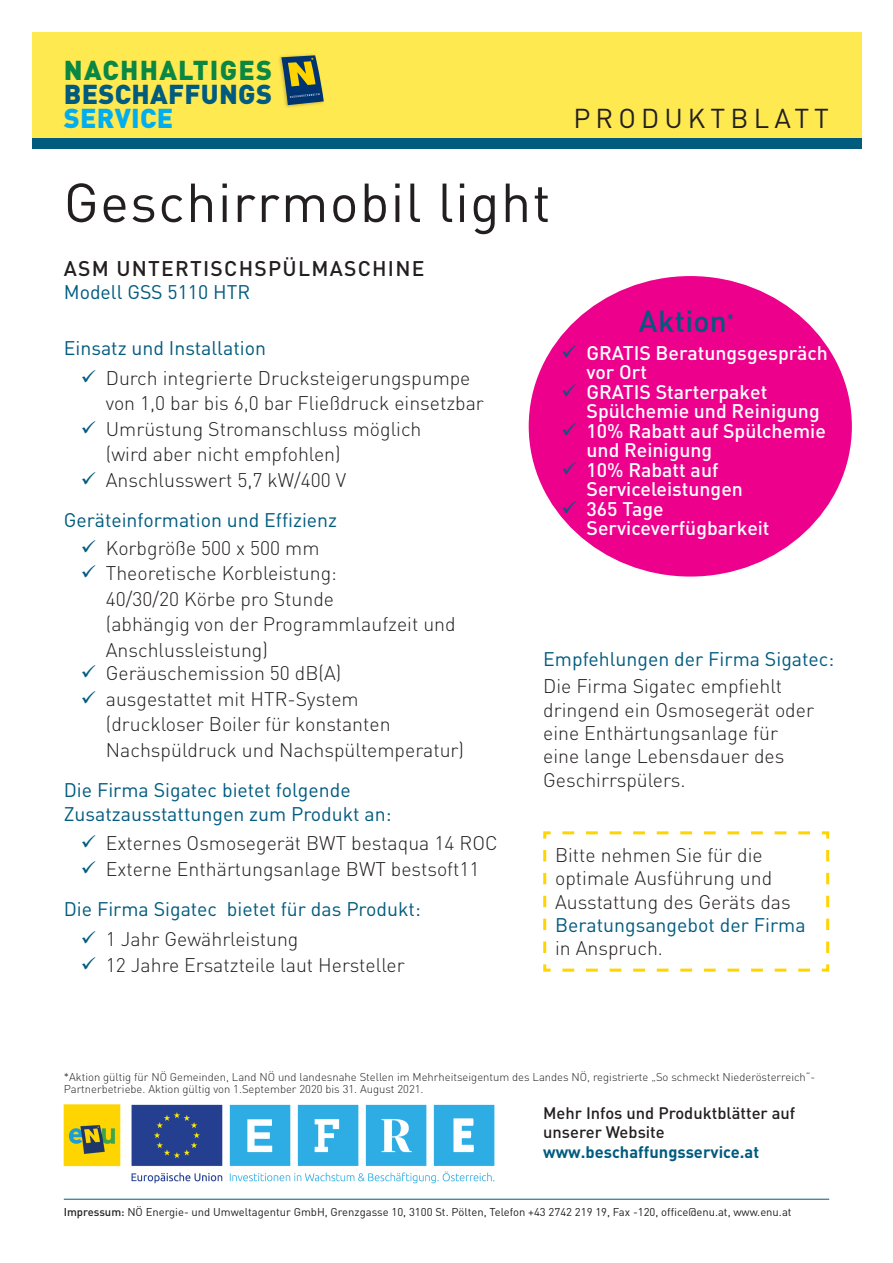
<style>
.page{position:relative;width:893px;height:1263px;background:#fff}
.page>*{position:absolute;margin:0;border:0;box-sizing:border-box;transform-origin:0 0}
.t1{font:54px "DIN Pro";letter-spacing:.025em;color:#231f20}
.Text{font:500 30px "DIN Pro";letter-spacing:.01em;color:#005b7f}
.t2{font:900 27px "DIN Pro";letter-spacing:.045em;color:#0a8743}
.t3{font:900 27px "DIN Pro";letter-spacing:.01em;color:#005b7f}
.t4{font:27px "DIN Pro";letter-spacing:.19em;color:#231f20}
.t5{font:900 27px "DIN Pro";letter-spacing:.01em;color:#00aeef}
.Text-2{font:500 21px "DIN Pro";letter-spacing:.06em;color:#231f20}
.Text-3{font:300 19.5px/23.4px "DIN Pro";color:#231f20}
.ÜB_Abstand{font:19.5px/23.4px "DIN Pro";color:#005b7f}
.t6{font:500 19.5px/19.5px "DIN Pro";color:#fff}
.Text-4{font:19.5px "DIN Pro";color:#005b7f}
.t7{font:500 16.5px/19.5px "DIN Pro";color:#231f20}
.t8{font:700 16.5px "DIN Pro";color:#005b7f}
.Text-5{font:300 11.25px/12px "DIN Pro";color:#231f20}
.t9{font:11.25px "DIN Pro";color:#231f20}
.s1{font-weight:400;color:#005b7f}
.s2{font-weight:500}
</style>
<div class="page">
<img style="left:63px;top:1104px;width:432px;height:80px">
<svg style="left:543px;top:831px;width:287px;height:141px"></svg>
<div style="left:32px;top:32px;width:829px;height:106px;background:#ffe950"></div>
<div style="left:32px;top:138px;width:829px;height:11px;background:#005b7f"></div>
<hr style="left:64px;top:1199px;width:765px;height:1px;background:#005b7f">
<div style="left:277px;top:53px;width:48px;height:55px;background:#231f20;opacity:.25"></div>
<svg style="left:281px;top:55px;width:43px;height:50px;background:#6e7d52"></svg>
<div style="left:529px;top:276px;width:323px;height:300px;background:#ec008c;border-radius:50%"></div>
<h3 class="t2" style="left:64px;top:51px;width:210px">NACHHALTIGES</h3>
<h3 class="t3" style="left:64px;top:75px;width:210px">BESCHAFFUNGS</h3>
<h3 class="t5" style="left:64px;top:99px;width:111px">SERVICE</h3>
<h3 class="t4" style="left:573px;top:99px;width:257px">PRODUKTBLATT</h3>
<h1 class="t1" style="left:64px;top:166px;width:488px">Geschirrmobil light</h1>
<p class="Text-2" style="left:64px;top:254px;width:362px">ASM UNTERTISCHSPÜLMASCHINE</p>
<p class="Text-4" style="left:64px;top:279px;width:188px">Modell GSS 5110 HTR</p>
<p class="ÜB_Abstand" style="left:64px;top:336px;width:204px">Einsatz und Installation</p>
<p class="Text-3" style="left:106px;top:364px;width:380px;line-height:25.5px">Durch integrierte Drucksteigerungspumpe von 1,0 bar bis 6,0 bar Fließdruck einsetzbar</p>
<p class="Text-3" style="left:106px;top:415px;width:317px;line-height:25.5px">Umrüstung Stromanschluss möglich (wird aber nicht empfohlen)</p>
<p class="Text-3" style="left:106px;top:467px;width:242px">Anschlusswert 5,7 kW/400 V</p>
<p class="ÜB_Abstand" style="left:64px;top:508px;width:275px">Geräteinformation und Effizienz</p>
<p class="Text-3" style="left:106px;top:535px;width:215px">Korbgröße 500 x 500 mm</p>
<p class="Text-3" style="left:106px;top:560px;width:351px;line-height:25.5px">Theoretische Korbleistung:<br>40/30/20 Körbe pro Stunde<br>(abhängig von der Programmlaufzeit und<br>Anschlussleistung)</p>
<p class="Text-3" style="left:106px;top:661px;width:237px">Geräuschemission 50 dB(A)</p>
<p class="Text-3" style="left:106px;top:685px;width:360px;line-height:25.5px">ausgestattet mit HTR-System<br>(druckloser Boiler für konstanten<br>Nachspüldruck und Nachspültemperatur)</p>
<p class="ÜB_Abstand" style="left:64px;top:778px;width:329px">Die Firma Sigatec bietet folgende<br>Zusatzausstattungen zum Produkt an:</p>
<p class="Text-3" style="left:106px;top:831px;width:393px">Externes Osmosegerät BWT bestaqua 14 ROC</p>
<p class="Text-3" style="left:106px;top:856px;width:375px">Externe Enthärtungsanlage BWT bestsoft11</p>
<p class="ÜB_Abstand" style="left:64px;top:897px;width:359px">Die Firma Sigatec bietet für das Produkt:</p>
<p class="Text-3" style="left:106px;top:926px;width:194px">1 Jahr Gewährleistung</p>
<p class="Text-3" style="left:106px;top:952px;width:300px">12 Jahre Ersatzteile laut Hersteller</p>
<p class="Text" style="left:639px;top:301px;width:97px">Aktion<sup>*</sup></p>
<p class="t6" style="left:586px;top:342px;width:243px">GRATIS Beratungsgespräch vor Ort</p>
<p class="t6" style="left:586px;top:381px;width:235px">GRATIS Starterpaket<br>Spülchemie und Reinigung</p>
<p class="t6" style="left:586px;top:420px;width:241px">10% Rabatt auf Spülchemie und Reinigung</p>
<p class="t6" style="left:586px;top:459px;width:158px">10% Rabatt auf<br>Serviceleistungen</p>
<p class="t6" style="left:586px;top:498px;width:185px">365 Tage<br>Serviceverfügbarkeit</p>
<p class="ÜB_Abstand" style="left:543px;top:646px;width:292px">Empfehlungen der Firma Sigatec:</p>
<p class="Text-3" style="left:543px;top:674px;width:272px">Die Firma Sigatec empfiehlt dringend ein Osmosegerät oder eine Enthärtungsanlage für eine lange Lebensdauer des<br>Geschirrspülers.</p>
<p class="Text-3" style="left:555px;top:842px;width:252px">Bitte nehmen Sie für die optimale Ausführung und<br>Ausstattung des Geräts das<br><span class="s1">Beratungsangebot der Firma </span>in Anspruch.</p>
<p class="Text-5" style="left:64px;top:1071px;width:753px">*Aktion gültig für NÖ Gemeinden, Land NÖ und landesnahe Stellen im Mehrheitseigentum des Landes NÖ, registrierte „So schmeckt Niederösterreich“-<br>Partnerbetriebe. Aktion gültig von 1.September 2020 bis 31. August 2021.</p>
<p class="t7" style="left:543px;top:1102px;width:254px">Mehr Infos und Produktblätter auf unserer Website</p>
<p class="t8" style="left:543px;top:1140px;width:217px">www.beschaffungsservice.at</p>
<p class="t9" style="left:64px;top:1204px;width:729px"><span class="s2">Impressum:</span> NÖ Energie- und Umweltagentur GmbH, Grenzgasse 10, 3100 St. Pölten, Telefon +43 2742 219 19, Fax -120, office@enu.at, www.enu.at</p>
</div>
